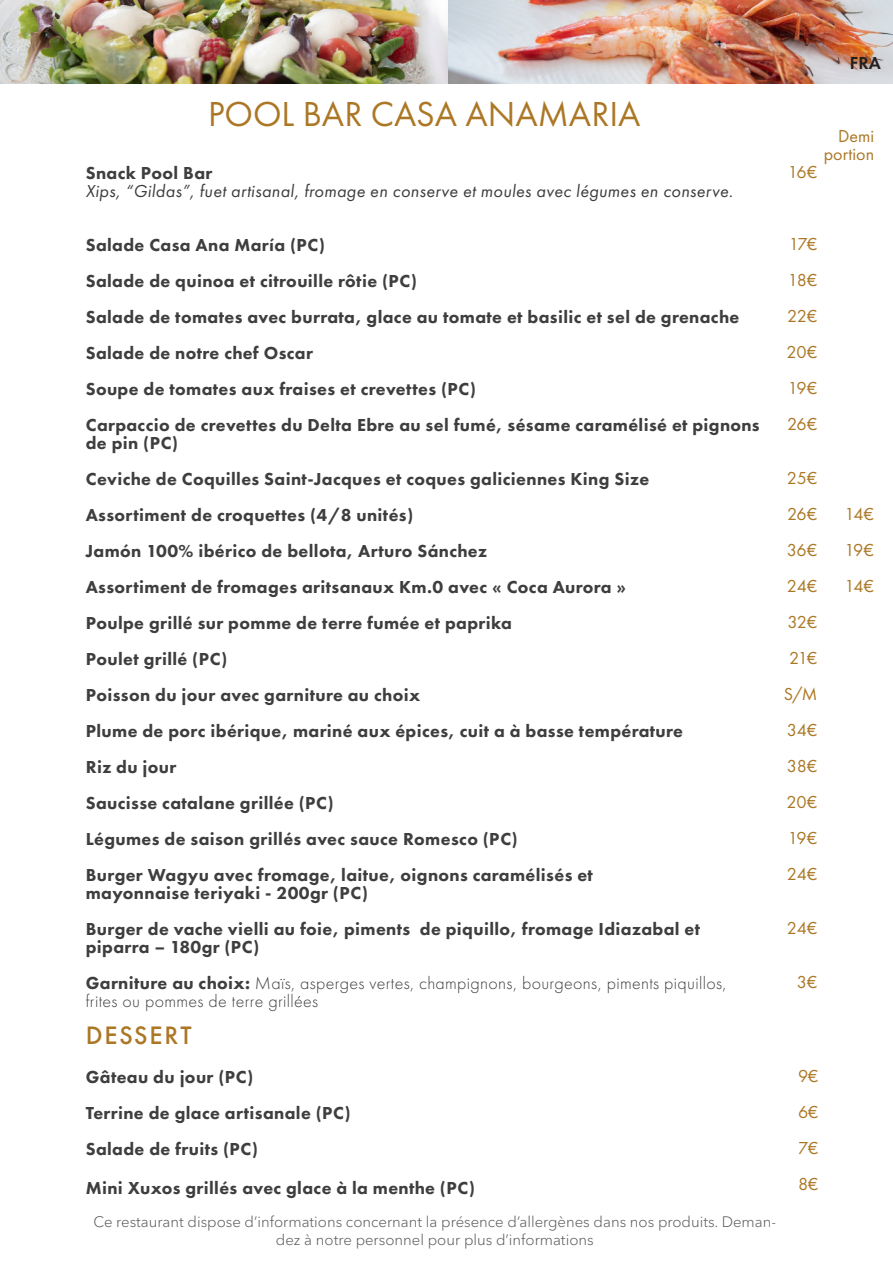
<style>
.page{position:relative;width:893px;height:1263px;background:#fff}
.page>*{position:absolute;margin:0;border:0;box-sizing:border-box;transform-origin:0 0}
.t1{font:36px "Futura PT";color:#ab7725}
.t2{font:500 26.25px "Futura PT";letter-spacing:.07em;color:#ab7725}
.t3{font:800 18px/18px "Futura PT";letter-spacing:.02em;color:#3e3e3f}
.t4{font:300 18px/18px "Futura PT";letter-spacing:.02em;color:#3e3e3f}
.t5{font:18px "Futura PT";letter-spacing:-.025em;color:#ab7725}
.t6{font:italic 18px "Futura PT";letter-spacing:.02em;color:#3e3e3f}
.t7{font:18px "Futura PT";color:#ab7725}
.t8{font:600 18px "Futura PT";color:#231f20}
.t9{font:300 15px/18px "Avenir Next Cyr";color:#57585a;text-align:center}
.s1{font-weight:800}
</style>
<div class="page">
<img style="left:0;top:0;width:893px;height:84px">
<p class="t8" style="left:850px;top:52px;width:32px">FRA</p>
<p class="t1" style="left:208px;top:92px;width:434px">POOL BAR CASA ANAMARIA</p>
<p class="t3" style="left:86px;top:164px;width:128px">Snack Pool Bar</p>
<p class="t6" style="left:86px;top:180px;width:649px">Xips, “Gildas”, fuet artisanal, fromage en conserve et moules avec légumes en conserve.</p>
<p class="t3" style="left:86px;top:236px;width:241px">Salade Casa Ana María (PC)</p>
<p class="t3" style="left:86px;top:272px;width:333px">Salade de quinoa et citrouille rôtie (PC)</p>
<p class="t3" style="left:86px;top:308px;width:655px">Salade de tomates avec burrata, glace au tomate et basilic et sel de grenache</p>
<p class="t3" style="left:86px;top:344px;width:229px">Salade de notre chef Oscar</p>
<p class="t3" style="left:86px;top:380px;width:392px">Soupe de tomates aux fraises et crevettes (PC)</p>
<p class="t3" style="left:86px;top:416px;width:675px">Carpaccio de crevettes du Delta Ebre au sel fumé, sésame caramélisé et pignons de pin (PC)</p>
<p class="t3" style="left:86px;top:470px;width:565px">Ceviche de Coquilles Saint-Jacques et coques galiciennes King Size</p>
<p class="t3" style="left:86px;top:506px;width:329px">Assortiment de croquettes (4/8 unités)</p>
<p class="t3" style="left:86px;top:542px;width:403px">Jamón 100% ibérico de bellota, Arturo Sánchez</p>
<p class="t3" style="left:86px;top:578px;width:542px">Assortiment de fromages aritsanaux Km.0 avec « Coca Aurora »</p>
<p class="t3" style="left:86px;top:614px;width:428px">Poulpe grillé sur pomme de terre fumée et paprika</p>
<p class="t3" style="left:86px;top:650px;width:143px">Poulet grillé (PC)</p>
<p class="t3" style="left:86px;top:686px;width:336px">Poisson du jour avec garniture au choix</p>
<p class="t3" style="left:86px;top:722px;width:599px">Plume de porc ibérique, mariné aux épices, cuit a à basse température</p>
<p class="t3" style="left:86px;top:758px;width:92px">Riz du jour</p>
<p class="t3" style="left:86px;top:794px;width:249px">Saucisse catalane grillée (PC)</p>
<p class="t3" style="left:86px;top:830px;width:433px">Légumes de saison grillés avec sauce Romesco (PC)</p>
<p class="t3" style="left:86px;top:866px;width:509px">Burger Wagyu avec fromage, laitue, oignons caramélisés et mayonnaise teriyaki - 200gr (PC)</p>
<p class="t3" style="left:86px;top:920px;width:616px">Burger de vache vielli au foie, piments de piquillo, fromage Idiazabal et</p>
<p class="t3" style="left:86px;top:938px;width:175px">piparra – 180gr (PC)</p>
<p class="t4" style="left:86px;top:974px;width:642px"><span class="s1">Garniture au choix:</span> Maïs, asperges vertes, champignons, bourgeons, piments piquillos, frites ou pommes de terre grillées</p>
<p class="t2" style="left:86px;top:1019px;width:107px">DESSERT</p>
<p class="t3" style="left:86px;top:1068px;width:169px">Gâteau du jour (PC)</p>
<p class="t3" style="left:86px;top:1104px;width:266px">Terrine de glace artisanale (PC)</p>
<p class="t3" style="left:86px;top:1140px;width:174px">Salade de fruits (PC)</p>
<p class="t3" style="left:86px;top:1179px;width:390px">Mini Xuxos grillés avec glace à la menthe (PC)</p>
<p class="t9" style="left:93px;top:1212px;width:684px">Ce restaurant dispose d’informations concernant la présence d’allergènes dans nos produits. Deman&shy;dez à notre personnel pour plus d’informations</p>
<p class="t5" style="left:788px;top:161px;width:31px">16€</p>
<p class="t5" style="left:838px;top:125px;width:38px">Demi</p>
<p class="t7" style="left:824px;top:143px;width:52px">portion</p>
<p class="t5" style="left:789px;top:233px;width:30px">17€</p>
<p class="t5" style="left:788px;top:269px;width:31px">18€</p>
<p class="t5" style="left:787px;top:305px;width:32px">22€</p>
<p class="t5" style="left:786px;top:341px;width:32px">20€</p>
<p class="t5" style="left:788px;top:377px;width:31px">19€</p>
<p class="t5" style="left:787px;top:413px;width:32px">26€</p>
<p class="t5" style="left:787px;top:467px;width:32px">25€</p>
<p class="t5" style="left:787px;top:503px;width:32px">26€</p>
<p class="t5" style="left:787px;top:539px;width:32px">36€</p>
<p class="t5" style="left:787px;top:575px;width:32px">24€</p>
<p class="t5" style="left:787px;top:611px;width:32px">32€</p>
<p class="t5" style="left:789px;top:647px;width:30px">21€</p>
<p class="t5" style="left:784px;top:683px;width:35px">S/M</p>
<p class="t5" style="left:787px;top:719px;width:32px">34€</p>
<p class="t5" style="left:787px;top:755px;width:32px">38€</p>
<p class="t5" style="left:786px;top:791px;width:32px">20€</p>
<p class="t5" style="left:788px;top:827px;width:31px">19€</p>
<p class="t5" style="left:787px;top:863px;width:32px">24€</p>
<p class="t5" style="left:787px;top:917px;width:32px">24€</p>
<p class="t5" style="left:797px;top:971px;width:22px">3€</p>
<p class="t5" style="left:844px;top:503px;width:31px">14€</p>
<p class="t5" style="left:844px;top:539px;width:31px">19€</p>
<p class="t5" style="left:844px;top:575px;width:31px">14€</p>
<p class="t5" style="left:798px;top:1065px;width:22px">9€</p>
<p class="t5" style="left:798px;top:1101px;width:22px">6€</p>
<p class="t5" style="left:798px;top:1137px;width:22px">7€</p>
<p class="t5" style="left:798px;top:1173px;width:22px">8€</p>
</div>
